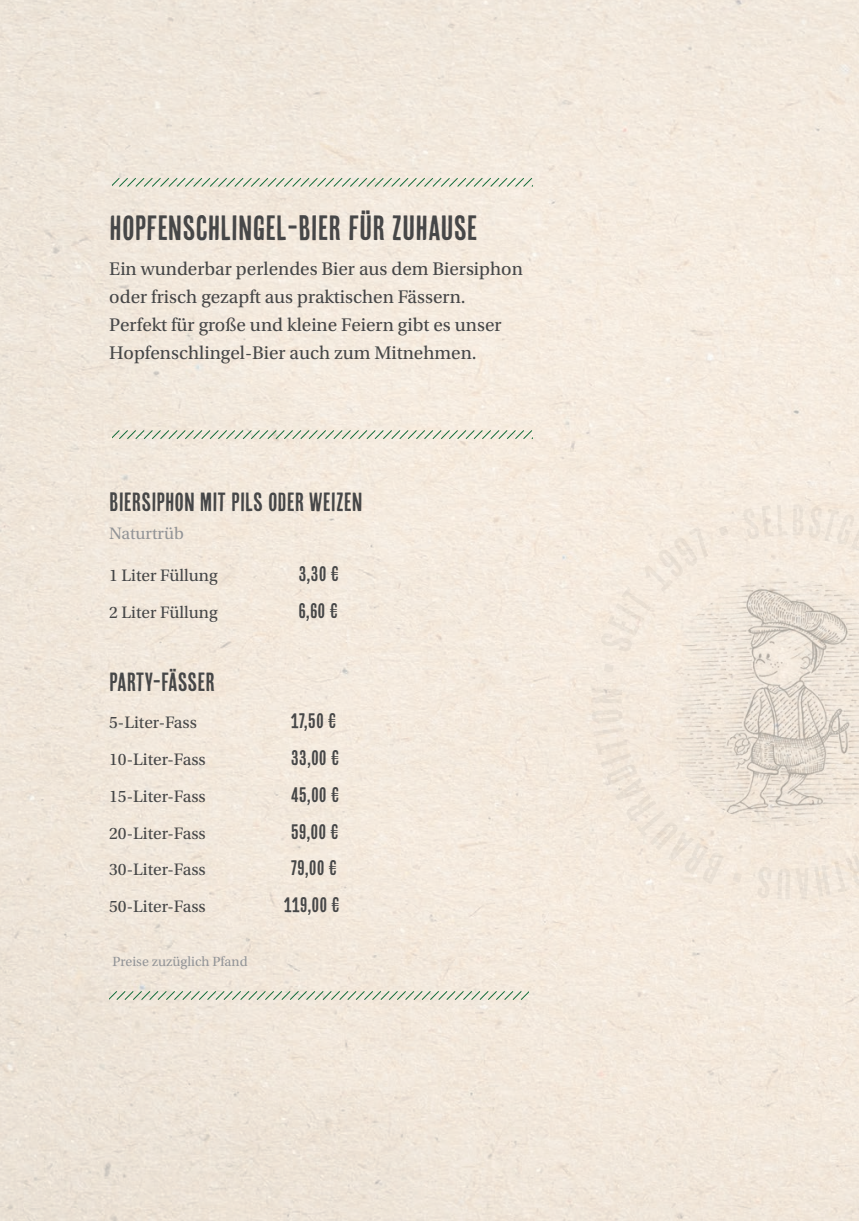
<style>
.page{position:relative;width:859px;height:1221px;background:#fff}
.page>*{position:absolute;margin:0;border:0;box-sizing:border-box;transform-origin:0 0}
.t1{font:35px "Cheap Pine Sans";color:#464748}
.t2{font:26.25px "Cheap Pine Sans";color:#464748}
.t3{font:21px "Cheap Pine Sans";color:#464748}
.t4{font:19.25px/28px "Utopia Std";color:#464748}
.t5{font:17.5px "Utopia Std";color:#464748}
.t6{font:17.5px "Utopia Std";color:#939598}
.t7{font:14px "Utopia Std";color:#939598}
</style>
<div class="page">
<div style="left:0;top:0;width:858px;height:1220px;background:#f2e8dc"></div>
<svg style="left:109px;top:989px;width:420px;height:11px;background:#d3d6c5"></svg>
<svg style="left:112px;top:429px;width:420px;height:11px;background:#d5d8c7"></svg>
<svg style="left:112px;top:177px;width:420px;height:11px;background:#d4d7c6"></svg>
<div style="left:567px;top:485px;width:291px;height:434px;background:#f5ebde"></div>
<svg style="left:742px;top:504px;width:116px;height:46px;background:#f2e8dc"></svg>
<svg style="left:777px;top:854px;width:81px;height:45px;background:#f0e6da"></svg>
<svg style="left:757px;top:866px;width:14px;height:32px"></svg>
<svg style="left:732px;top:872px;width:9px;height:10px"></svg>
<svg style="left:591px;top:709px;width:132px;height:175px;background:#f1e7db"></svg>
<svg style="left:590px;top:688px;width:32px;height:15px"></svg>
<svg style="left:603px;top:663px;width:10px;height:9px"></svg>
<svg style="left:601px;top:527px;width:106px;height:124px;background:#f3e9dd"></svg>
<svg style="left:718px;top:526px;width:10px;height:10px"></svg>
<svg style="left:648px;top:566px;width:24px;height:272px;background:#f3e9dd"></svg>
<img style="left:672px;top:566px;width:186px;height:272px">
<h1 class="t1" style="left:109px;top:208px;width:370px">HOPFENSCHLINGEL-BIER FÜR ZUHAUSE</h1>
<p class="t4" style="left:109px;top:255px;width:415px">Ein wunderbar perlendes Bier aus dem Biersiphon oder frisch gezapft aus praktischen Fässern.<br>Perfekt für große und kleine Feiern gibt es unser Hopfenschlingel-Bier auch zum Mitnehmen.</p>
<h2 class="t2" style="left:109px;top:487px;width:255px">BIERSIPHON MIT PILS ODER WEIZEN</h2>
<p class="t6" style="left:109px;top:524px;width:76px">Naturtrüb</p>
<p class="t5" style="left:109px;top:566px;width:110px">1 Liter Füllung</p>
<p class="t3" style="left:298px;top:562px;width:42px">3,30 €</p>
<p class="t5" style="left:109px;top:602px;width:110px">2 Liter Füllung</p>
<p class="t3" style="left:298px;top:599px;width:41px">6,60 €</p>
<h2 class="t2" style="left:109px;top:668px;width:107px">PARTY-FÄSSER</h2>
<p class="t5" style="left:109px;top:713px;width:89px">5-Liter-Fass</p>
<p class="t3" style="left:291px;top:709px;width:47px">17,50 €</p>
<p class="t5" style="left:109px;top:749px;width:98px">10-Liter-Fass</p>
<p class="t3" style="left:291px;top:746px;width:50px">33,00 €</p>
<p class="t5" style="left:109px;top:786px;width:98px">15-Liter-Fass</p>
<p class="t3" style="left:291px;top:783px;width:50px">45,00 €</p>
<p class="t5" style="left:109px;top:823px;width:98px">20-Liter-Fass</p>
<p class="t3" style="left:291px;top:819px;width:49px">59,00 €</p>
<p class="t5" style="left:109px;top:860px;width:98px">30-Liter-Fass</p>
<p class="t3" style="left:291px;top:856px;width:47px">79,00 €</p>
<p class="t5" style="left:109px;top:896px;width:98px">50-Liter-Fass</p>
<p class="t3" style="left:284px;top:893px;width:57px">119,00 €</p>
<p class="t7" style="left:112px;top:953px;width:137px">Preise zuzüglich Pfand</p>
</div>
